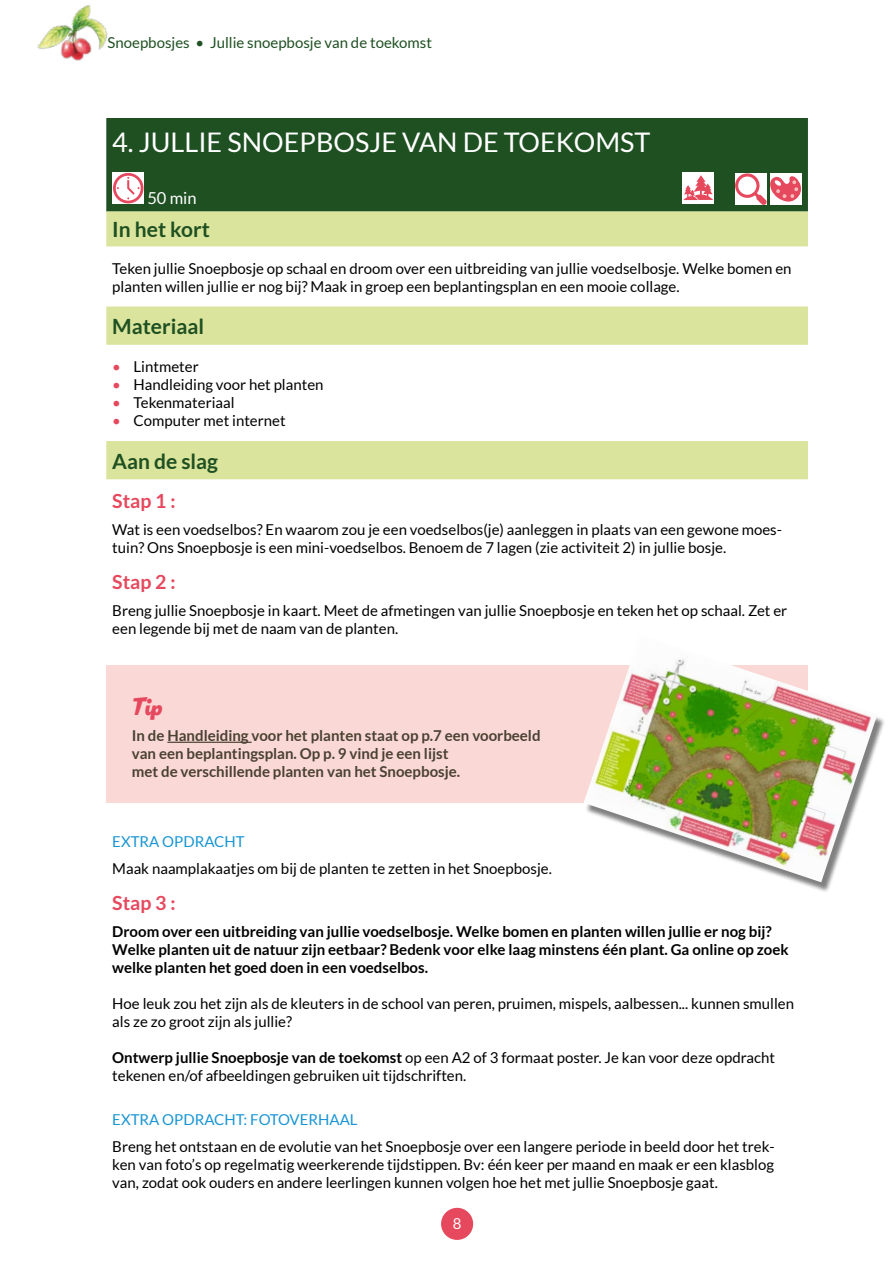
<style>
.page{position:relative;width:893px;height:1263px;background:#fff}
.page>*{position:absolute;margin:0;border:0;box-sizing:border-box;transform-origin:0 0}
.t1{font:27px "Lato";color:#fff}
.t2{font:22.5px "Chill Script";color:#e6485d}
.t3{font:700 21px "Lato";color:#1f5022}
.t4{font:700 19.5px "Lato";color:#e6485d}
.t5{font:16.5px "Lato";color:#fff}
.t6{font:15px/18px "Lato";color:#000}
.t7{font:700 15px/18px "Lato";color:#000}
.t8{font:700 15px/18px "Lato";color:#494132}
.t9{font:15px "Lato";color:#1f5022}
.t10{font:15px "Lato";color:#1895d3}
.t11{font:15px "Lato";color:#fff}
.s1{color:#e6485d}
.s2{font-weight:700}
</style>
<div class="page">
<img style="left:37px;top:4px;width:71px;height:57px">
<div style="left:441px;top:1208px;width:32px;height:32px;background:#e6485d;border-radius:50%"></div>
<div style="left:106px;top:118px;width:702px;height:94px;background:#1f5022"></div>
<svg style="left:106px;top:212px;width:702px;height:267px"></svg>
<div style="left:106px;top:665px;width:702px;height:138px;background:#fad8d5"></div>
<svg style="left:112px;top:172px;width:32px;height:32px"></svg>
<div style="left:113px;top:173px;width:30px;height:30px;border:3px solid #e6485d;border-radius:50%"></div>
<svg style="left:126px;top:177px;width:14px;height:22px"></svg>
<div style="left:682px;top:172px;width:32px;height:32px;background:#fff"></div>
<svg style="left:683px;top:175px;width:30px;height:25px"></svg>
<div style="left:735px;top:173px;width:32px;height:32px;background:#fff"></div>
<div style="left:735px;top:173px;width:24px;height:25px;border:3px solid #e6485d;border-radius:50%"></div>
<div style="left:770px;top:173px;width:32px;height:31px;background:#fff"></div>
<svg style="left:751px;top:176px;width:51px;height:29px"></svg>
<hr style="left:167px;top:742px;width:85px;height:1px;background:#494132">
<div style="left:584px;top:638px;width:302px;height:255px;background:#000;opacity:.5"></div>
<img style="left:584px;top:638px;width:293px;height:244px">
<p class="t9" style="left:108px;top:35px;width:326px">Snoepbosjes • Jullie snoepbosje van de toekomst</p>
<h1 class="t1" style="left:112px;top:127px;width:540px">4. JULLIE SNOEPBOSJE VAN DE TOEKOMST</h1>
<p class="t5" style="left:147px;top:189px;width:51px">50 min</p>
<h3 class="t3" style="left:112px;top:218px;width:99px">In het kort</h3>
<p class="t6" style="left:112px;top:259px;width:681px">Teken jullie Snoepbosje op schaal en droom over een uitbreiding van jullie voedselbosje. Welke bomen en planten willen jullie er nog bij? Maak in groep een beplantingsplan en een mooie collage.</p>
<h3 class="t3" style="left:112px;top:314px;width:93px">Materiaal</h3>
<p class="t6" style="left:112px;top:357px;width:88px"><span class="s1">•</span> Lintmeter</p>
<p class="t6" style="left:112px;top:375px;width:213px"><span class="s1">•</span> Handleiding voor het planten</p>
<p class="t6" style="left:112px;top:393px;width:124px"><span class="s1">•</span> Tekenmateriaal</p>
<p class="t6" style="left:112px;top:411px;width:175px"><span class="s1">•</span> Computer met internet</p>
<h3 class="t3" style="left:112px;top:449px;width:107px">Aan de slag</h3>
<h3 class="t4" style="left:112px;top:490px;width:65px">Stap 1 :</h3>
<p class="t6" style="left:112px;top:520px;width:671px">Wat is een voedselbos? En waarom zou je een voedselbos(je) aanleggen in plaats van een gewone moes&shy;tuin? Ons Snoepbosje is een mini-voedselbos. Benoem de 7 lagen (zie activiteit 2) in jullie bosje.</p>
<h3 class="t4" style="left:112px;top:571px;width:65px">Stap 2 :</h3>
<p class="t6" style="left:112px;top:601px;width:676px">Breng jullie Snoepbosje in kaart. Meet de afmetingen van jullie Snoepbosje en teken het op schaal. Zet er een legende bij met de naam van de planten.</p>
<h2 class="t2" style="left:132px;top:690px;width:32px">Tip</h2>
<p class="t8" style="left:132px;top:727px;width:410px">In de Handleiding voor het planten staat op p.7 een voorbeeld van een beplantingsplan. Op p. 9 vind je een lijst<br>met de verschillende planten van het Snoepbosje.</p>
<p class="t10" style="left:112px;top:834px;width:134px">EXTRA OPDRACHT</p>
<p class="t6" style="left:112px;top:859px;width:441px">Maak naamplakaatjes om bij de planten te zetten in het Snoepbosje.</p>
<h3 class="t4" style="left:112px;top:892px;width:65px">Stap 3 :</h3>
<p class="t7" style="left:112px;top:922px;width:678px">Droom over een uitbreiding van jullie voedselbosje. Welke bomen en planten willen jullie er nog bij?<br>Welke planten uit de natuur zijn eetbaar? Bedenk voor elke laag minstens één plant. Ga online op zoek welke planten het goed doen in een voedselbos.</p>
<p class="t6" style="left:112px;top:994px;width:683px">Hoe leuk zou het zijn als de kleuters in de school van peren, pruimen, mispels, aalbessen... kunnen smullen als ze zo groot zijn als jullie?</p>
<p class="t6" style="left:112px;top:1048px;width:664px"><span class="s2">Ontwerp jullie Snoepbosje van de toekomst</span> op een A2 of 3 formaat poster. Je kan voor deze opdracht tekenen en/of afbeeldingen gebruiken uit tijdschriften.</p>
<p class="t10" style="left:112px;top:1111px;width:247px">EXTRA OPDRACHT: FOTOVERHAAL</p>
<p class="t6" style="left:112px;top:1137px;width:664px;text-align:justify">Breng het ontstaan en de evolutie van het Snoepbosje over een langere periode in beeld door het trek&shy;ken van foto’s op regelmatig weerkerende tijdstippen. Bv: één keer per maand en maak er een klasblog van, zodat ook ouders en andere leerlingen kunnen volgen hoe het met jullie Snoepbosje gaat.</p>
<p class="t11" style="left:453px;top:1215px;width:10px">8</p>
</div>
